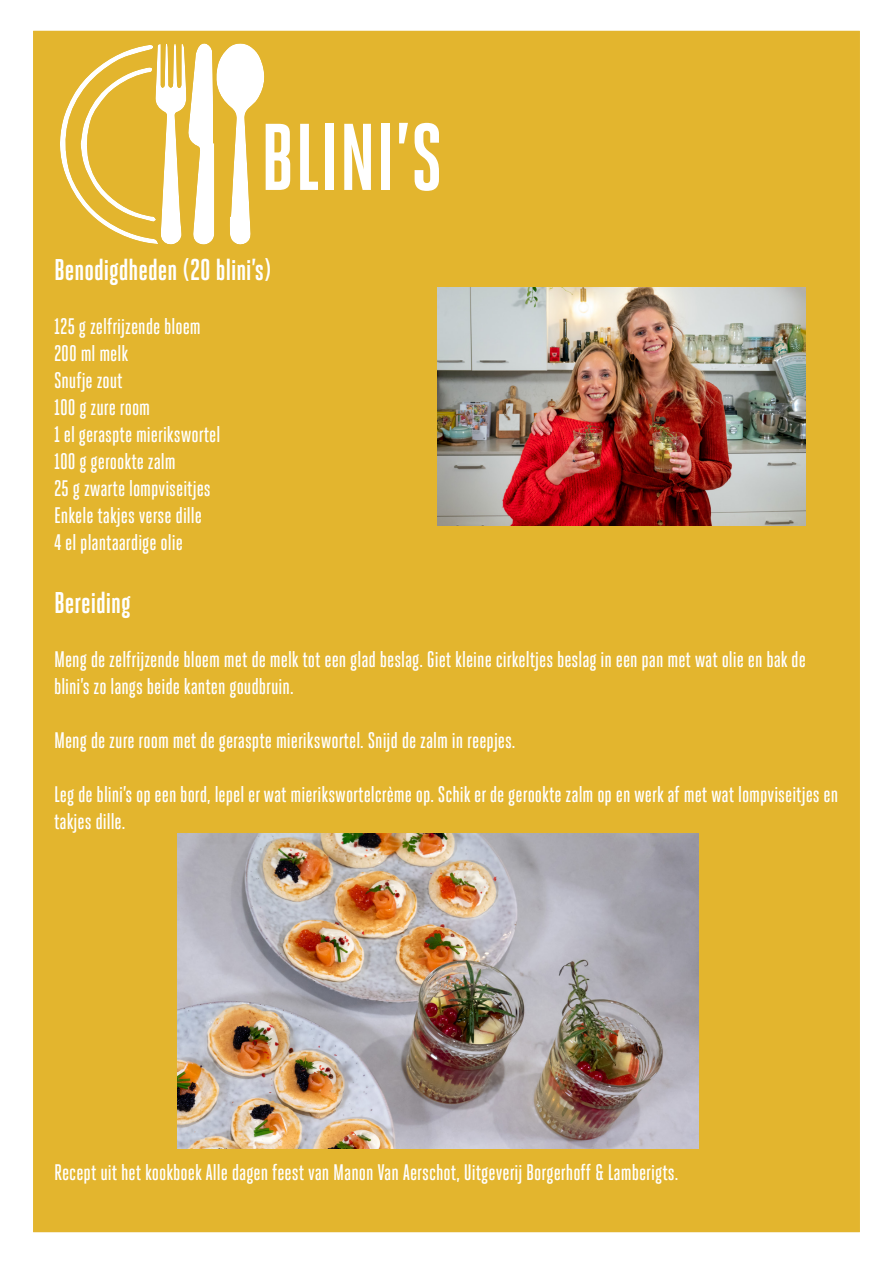
<style>
.page{position:relative;width:893px;height:1263px;background:#fff}
.page>*{position:absolute;margin:0;border:0;box-sizing:border-box;transform-origin:0 0}
.t1{font:700 94.5px "Heroic Condensed";color:#fff}
.t2{font:700 30px "Heroic Condensed";color:#fff}
.t3{font:500 22.5px/27px "Heroic Condensed";color:#fff}
</style>
<div class="page">
<div style="left:33px;top:31px;width:827px;height:1201px;background:#e3b52e"></div>
<img style="left:178px;top:834px;width:520px;height:314px">
<img style="left:438px;top:287px;width:367px;height:238px">
<p class="t1" style="left:260px;top:105px;width:184px">BLINI’S</p>
<p class="t2" style="left:54px;top:253px;width:219px">Benodigdheden (20 blini’s)</p>
<p class="t3" style="left:54px;top:313px;width:148px">125 g zelfrijzende bloem</p>
<p class="t3" style="left:54px;top:340px;width:76px">200 ml melk</p>
<p class="t3" style="left:54px;top:367px;width:70px">Snufje zout</p>
<p class="t3" style="left:54px;top:394px;width:98px">100 g zure room</p>
<p class="t3" style="left:54px;top:421px;width:168px">1 el geraspte mierikswortel</p>
<p class="t3" style="left:54px;top:448px;width:123px">100 g gerookte zalm</p>
<p class="t3" style="left:54px;top:475px;width:158px">25 g zwarte lompviseitjes</p>
<p class="t3" style="left:54px;top:502px;width:149px">Enkele takjes verse dille</p>
<p class="t3" style="left:54px;top:529px;width:130px">4 el plantaardige olie</p>
<p class="t2" style="left:54px;top:586px;width:78px">Bereiding</p>
<p class="t3" style="left:54px;top:646px;width:753px">Meng de zelfrijzende bloem met de melk tot een glad beslag. Giet kleine cirkeltjes beslag in een pan met wat olie en bak de blini’s zo langs beide kanten goudbruin.</p>
<p class="t3" style="left:54px;top:727px;width:463px">Meng de zure room met de geraspte mierikswortel. Snijd de zalm in reepjes.</p>
<p class="t3" style="left:54px;top:781px;width:786px">Leg de blini’s op een bord, lepel er wat mierikswortelcrème op. Schik er de gerookte zalm op en werk af met wat lompviseitjes en takjes dille.</p>
<p class="t3" style="left:54px;top:1159px;width:626px">Recept uit het kookboek Alle dagen feest van Manon Van Aerschot, Uitgeverij Borgerhoff &amp; Lamberigts.</p>
</div>
